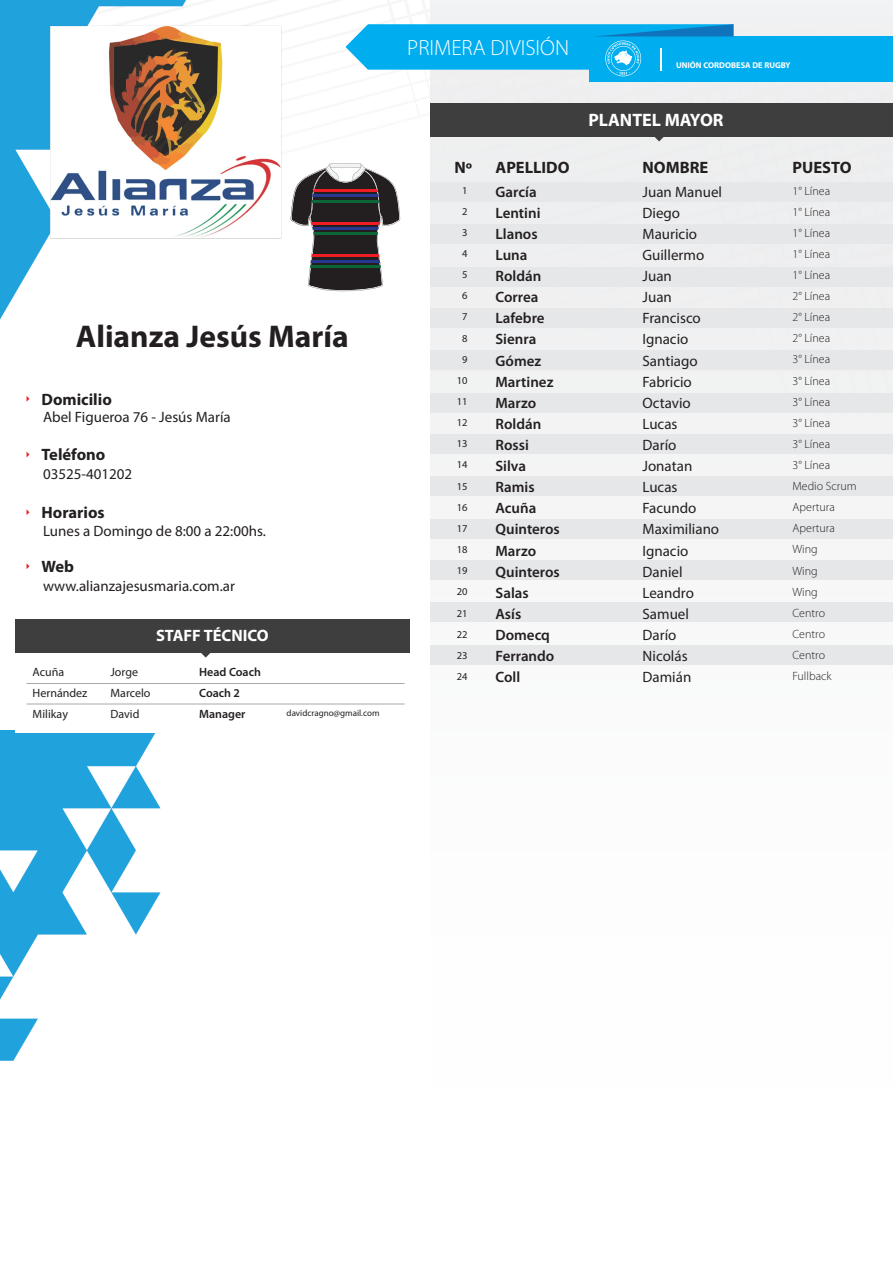
<style>
.page{position:relative;width:893px;height:1263px;background:#fff}
.page>*{position:absolute;margin:0;border:0;box-sizing:border-box;transform-origin:0 0}
.t1{font:700 31.5px "Myriad Pro";color:#231f20}
.t2{font:300 22.05px "Myriad Pro";color:#fff}
.t3{font:700 18px "Myriad Pro";color:#fff}
.t4{font:700 16.5px "Myriad Pro";color:#231f20}
.t5{font:700 16.5px "Myriad Pro";color:#fff}
.t6{font:15px/21.1px "Myriad Pro";color:#231f20}
.t7{font:600 15px/21.1px "Myriad Pro";color:#231f20}
.t8{font:300 12px/21.1px "Myriad Pro";color:#231f20}
.t9{font:12px/21px "Myriad Pro";color:#231f20}
.t10{font:600 12px/21px "Myriad Pro";color:#231f20}
.t11{font:10.5px/21.1px "Myriad Pro";color:#231f20;text-align:center}
.t12{font:9px "Myriad Pro";color:#231f20}
.t13{font:700 8.4px "Myriad Pro";color:#fff}
</style>
<div class="page">
<img style="left:0;top:0;width:431px;height:1061px">
<div style="left:0;top:444px;width:189px;height:286px;background:#fff"></div>
<div style="left:431px;top:0;width:462px;height:1179px;background:linear-gradient(to right,#f8f8f8,#f7f8f8)"></div>
<div style="left:431px;top:182px;width:462px;height:19px;background:#e6e7e9"></div>
<div style="left:431px;top:225px;width:462px;height:19px;background:#e6e7e9"></div>
<div style="left:431px;top:267px;width:462px;height:19px;background:#e6e7e9"></div>
<div style="left:431px;top:308px;width:462px;height:19px;background:#e6e7e9"></div>
<div style="left:431px;top:351px;width:462px;height:19px;background:#e6e7e9"></div>
<div style="left:431px;top:393px;width:462px;height:19px;background:#e6e7e9"></div>
<div style="left:431px;top:434px;width:462px;height:19px;background:#e6e7e9"></div>
<div style="left:431px;top:477px;width:462px;height:19px;background:#e6e7e9"></div>
<div style="left:431px;top:519px;width:462px;height:19px;background:#e6e7e9"></div>
<div style="left:431px;top:560px;width:462px;height:19px;background:#e6e7e9"></div>
<div style="left:431px;top:603px;width:462px;height:19px;background:#e6e7e9"></div>
<div style="left:431px;top:645px;width:462px;height:19px;background:#e6e7e9"></div>
<div style="left:431px;top:103px;width:462px;height:33px;background:#3e3e3f"></div>
<svg style="left:653px;top:136px;width:13px;height:5px"></svg>
<svg style="left:27px;top:396px;width:2px;height:6px"></svg>
<div style="left:15px;top:619px;width:395px;height:114px;background:#fff"></div>
<hr style="left:27px;top:683px;width:378px;height:1px;background:#a8a9ad">
<hr style="left:27px;top:704px;width:378px;height:1px;background:#a8a9ad">
<div style="left:15px;top:619px;width:395px;height:33px;background:#3e3e3f"></div>
<svg style="left:199px;top:652px;width:13px;height:6px"></svg>
<img style="left:29px;top:0;width:298px;height:298px">
<svg style="left:291px;top:163px;width:109px;height:128px"></svg>
<hr style="left:308px;top:189px;width:75px;height:3px;background:#ee1d23">
<hr style="left:308px;top:194px;width:75px;height:3px;background:#283890">
<hr style="left:308px;top:200px;width:75px;height:2px;background:#0c6638">
<hr style="left:308px;top:222px;width:75px;height:2px;background:#ee1d23">
<hr style="left:308px;top:227px;width:75px;height:3px;background:#283890">
<hr style="left:308px;top:233px;width:75px;height:2px;background:#0c6638">
<hr style="left:308px;top:255px;width:75px;height:2px;background:#ee1d23">
<hr style="left:308px;top:260px;width:75px;height:2px;background:#283890">
<hr style="left:308px;top:265px;width:75px;height:3px;background:#0c6638">
<div style="left:589px;top:36px;width:304px;height:46px;background:#00aeef"></div>
<svg style="left:345px;top:24px;width:388px;height:52px"></svg>
<h1 class="t1" style="left:76px;top:316px;width:274px">Alianza Jesús María</h1>
<p class="t4" style="left:42px;top:388px;width:72px">Domicilio</p>
<p class="t6" style="left:43px;top:407px;width:189px">Abel Figueroa 76 - Jesús María</p>
<p class="t4" style="left:42px;top:444px;width:65px">Teléfono</p>
<p class="t6" style="left:43px;top:464px;width:91px">03525-401202</p>
<p class="t4" style="left:42px;top:501px;width:65px">Horarios</p>
<p class="t6" style="left:43px;top:520px;width:224px">Lunes a Domingo de 8:00 a 22:00hs.</p>
<p class="t4" style="left:42px;top:555px;width:34px">Web</p>
<p class="t6" style="left:43px;top:575px;width:193px">www.alianzajesusmaria.com.ar</p>
<p class="t5" style="left:156px;top:625px;width:114px">STAFF TÉCNICO</p>
<p class="t9" style="left:33px;top:661px;width:56px">Acuña<br>Hernández<br>Milikay</p>
<p class="t9" style="left:111px;top:661px;width:42px">Jorge<br>Marcelo<br>David</p>
<p class="t10" style="left:199px;top:661px;width:63px">Head Coach<br>Coach 2<br>Manager</p>
<p class="t12" style="left:287px;top:707px;width:94px">davidcragno@gmail.com</p>
<h2 class="t2" style="left:407px;top:35px;width:163px">PRIMERA DIVISIÓN</h2>
<p class="t13" style="left:676px;top:60px;width:116px">UNIÓN CORDOBESA DE RUGBY</p>
<p class="t3" style="left:588px;top:108px;width:137px">PLANTEL MAYOR</p>
<p class="t4" style="left:454px;top:157px;width:19px">Nº</p>
<p class="t4" style="left:495px;top:157px;width:76px">APELLIDO</p>
<p class="t4" style="left:642px;top:157px;width:67px">NOMBRE</p>
<p class="t4" style="left:792px;top:157px;width:60px">PUESTO</p>
<p class="t11" style="left:457px;top:179px;width:12px">1<br>2<br>3<br>4<br>5<br>6<br>7<br>8<br>9<br>10<br>11<br>12<br>13<br>14<br>15<br>16<br>17<br>18<br>19<br>20<br>21<br>22<br>23<br>24</p>
<p class="t7" style="left:495px;top:181px;width:66px">García<br>Lentini<br>Llanos<br>Luna<br>Roldán<br>Correa<br>Lafebre<br>Sienra<br>Gómez<br>Martinez<br>Marzo<br>Roldán<br>Rossi<br>Silva<br>Ramis<br>Acuña<br>Quinteros<br>Marzo<br>Quinteros<br>Salas<br>Asís<br>Domecq<br>Ferrando<br>Coll</p>
<p class="t6" style="left:642px;top:181px;width:81px">Juan Manuel<br>Diego<br>Mauricio<br>Guillermo<br>Juan<br>Juan<br>Francisco<br>Ignacio<br>Santiago<br>Fabricio<br>Octavio<br>Lucas<br>Darío<br>Jonatan<br>Lucas<br>Facundo<br>Maximiliano<br>Ignacio<br>Daniel<br>Leandro<br>Samuel<br>Darío<br>Nicolás<br>Damián</p>
<p class="t8" style="left:792px;top:180px;width:66px">1° Línea<br>1° Línea<br>1° Línea<br>1° Línea<br>1° Línea<br>2° Línea<br>2° Línea<br>2° Línea<br>3° Línea<br>3° Línea<br>3° Línea<br>3° Línea<br>3° Línea<br>3° Línea<br>Medio Scrum<br>Apertura<br>Apertura<br>Wing<br>Wing<br>Wing<br>Centro<br>Centro<br>Centro<br>Fullback</p>
</div>
